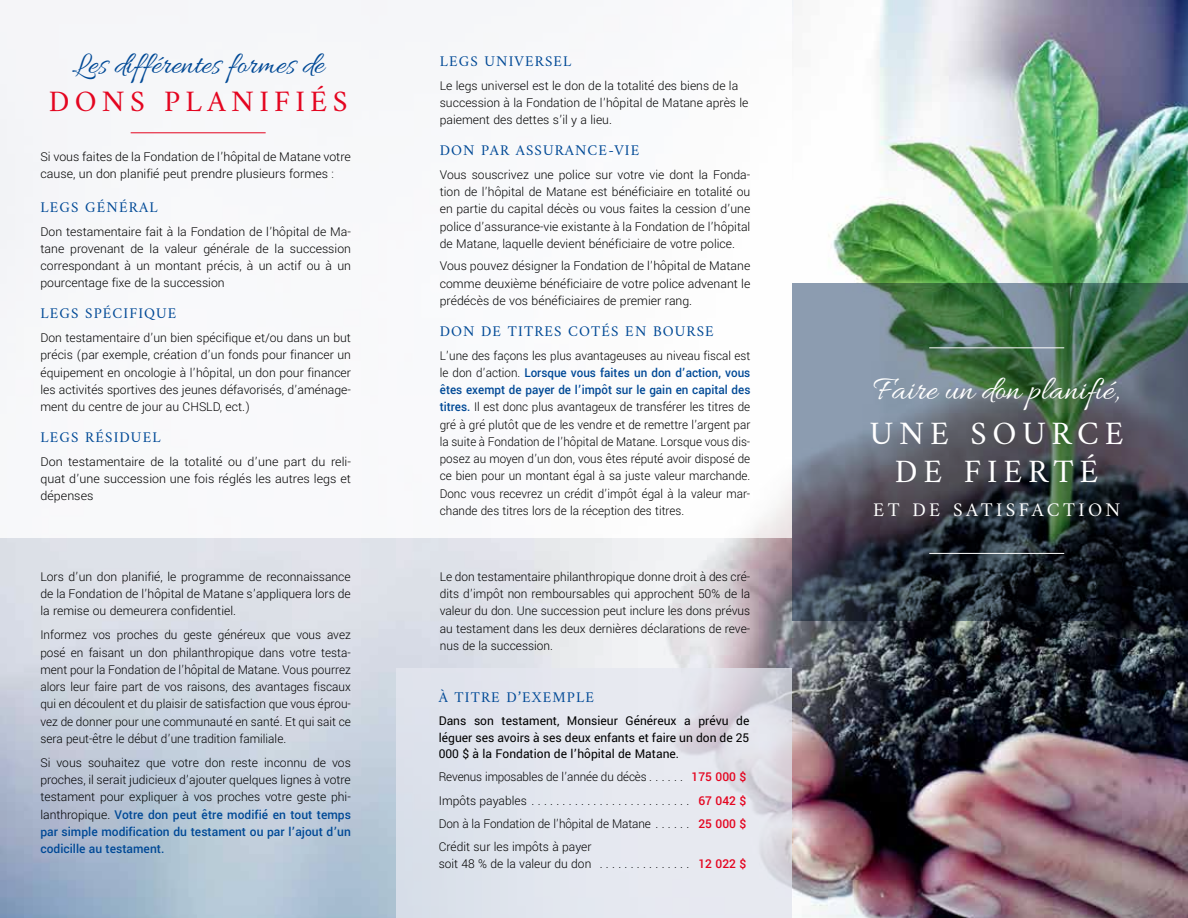
<style>
.page{position:relative;width:1188px;height:918px;background:#fff}
.page>*{position:absolute;margin:0;border:0;box-sizing:border-box;transform-origin:0 0}
.t1{font:34.5px "Allura";color:#fff}
.t2{font:33px/38.4px "Amiri";letter-spacing:.18em;color:#fff;text-align:center}
.t3{font:31.5px "Allura";color:#004996}
.t4{font:30px "Amiri";letter-spacing:.18em;color:#e40520}
.t5{font:19.5px "Amiri";letter-spacing:.18em;color:#fff}
.t6{font:15px "Amiri";letter-spacing:.075em;color:#004996}
.t7{font:300 13.5px/17.2px "Yantramanav";color:#000;text-align:justify}
.t8{font:300 13.5px/17.2px "Yantramanav";color:#000;text-align:justify;scale:.96 1}
.t9{font:13.5px/16.5px "Yantramanav";color:#000;text-align:justify}
.t10{font:500 13.5px "Yantramanav";color:#e40520}
.s1{font-weight:500;color:#004996}
</style>
<div class="page">
<img style="left:792px;top:0;width:396px;height:918px">
<svg style="left:0;top:538px;width:792px;height:380px;background:#cbd2de"></svg>
<div style="left:0;top:0;width:792px;height:538px;background:#f8f9fb"></div>
<div style="left:396px;top:668px;width:396px;height:250px;background:#e5e7f0"></div>
<hr style="left:131px;top:132px;width:135px;height:1px;background:#e40520">
<svg style="left:792px;top:284px;width:396px;height:337px;background:#495858"></svg>
<hr style="left:929px;top:553px;width:135px;height:1px;background:#fff">
<hr style="left:929px;top:347px;width:135px;height:1px;background:#fff">
<h3 class="t3" style="left:72px;top:47px;width:254px">Les différentes formes de</h3>
<h3 class="t4" style="left:49px;top:83px;width:300px">DONS PLANIFIÉS</h3>
<p class="t7" style="left:40px;top:148px;width:312px">Si vous faites de la Fondation de l’hôpital de Matane votre cause, un don planifié peut prendre plusieurs formes :</p>
<p class="t6" style="left:40px;top:198px;width:119px">LEGS GÉNÉRAL</p>
<p class="t7" style="left:40px;top:223px;width:312px">Don testamentaire fait à la Fondation de l’hôpital de Ma&shy;tane provenant de la valeur générale de la succession correspondant à un montant précis, à un actif ou à un pourcentage fixe de la succession</p>
<p class="t6" style="left:40px;top:304px;width:137px">LEGS SPÉCIFIQUE</p>
<p class="t7" style="left:40px;top:329px;width:312px">Don testamentaire d’un bien spécifique et/ou dans un but précis (par exemple, création d’un fonds pour financer un équipement en oncologie à l’hôpital, un don pour financer les activités sportives des jeunes défavorisés, d’aménage&shy;ment du centre de jour au CHSLD, ect.)</p>
<p class="t6" style="left:40px;top:428px;width:122px">LEGS RÉSIDUEL</p>
<p class="t7" style="left:40px;top:453px;width:312px">Don testamentaire de la totalité ou d’une part du reli&shy;quat d’une succession une fois réglés les autres legs et dépenses</p>
<p class="t7" style="left:40px;top:568px;width:312px">Lors d’un don planifié, le programme de reconnaissance de la Fondation de l’hôpital de Matane s’appliquera lors de la remise ou demeurera confidentiel.</p>
<p class="t7" style="left:40px;top:626px;width:312px">Informez vos proches du geste généreux que vous avez posé en faisant un don philanthropique dans votre testa&shy;ment pour la Fondation de l’hôpital de Matane. Vous pourrez alors leur faire part de vos raisons, des avantages fiscaux qui en découlent et du plaisir de satisfaction que vous éprou&shy;vez de donner pour une communauté en santé. Et qui sait ce sera peut-être le début d’une tradition familiale.</p>
<p class="t7" style="left:40px;top:754px;width:312px">Si vous souhaitez que votre don reste inconnu de vos proches, il serait judicieux d’ajouter quelques lignes à votre testament pour expliquer à vos proches votre geste phi&shy;lanthropique. <span class="s1">Votre don peut être modifié en tout temps par simple modification du testament ou par l’ajout d’un codicille au testament.</span></p>
<p class="t6" style="left:440px;top:52px;width:133px">LEGS UNIVERSEL</p>
<p class="t7" style="left:440px;top:77px;width:310px;text-align:left">Le legs universel est le don de la totalité des biens de la succession à la Fondation de l’hôpital de Matane après le paiement des dettes s’il y a lieu.</p>
<p class="t6" style="left:440px;top:141px;width:201px">DON PAR ASSURANCE-VIE</p>
<p class="t7" style="left:440px;top:166px;width:312px">Vous souscrivez une police sur votre vie dont la Fonda&shy;tion de l’hôpital de Matane est bénéficiaire en totalité ou en partie du capital décès ou vous faites la cession d’une police d’assurance-vie existante à la Fondation de l’hôpital de Matane, laquelle devient bénéficiaire de votre police.</p>
<p class="t7" style="left:440px;top:258px;width:312px">Vous pouvez désigner la Fondation de l’hôpital de Matane comme deuxième bénéficiaire de votre police advenant le prédécès de vos bénéficiaires de premier rang.</p>
<p class="t6" style="left:440px;top:322px;width:276px">DON DE TITRES COTÉS EN BOURSE</p>
<p class="t8" style="left:440px;top:347px;width:325px">L’une des façons les plus avantageuses au niveau fiscal est le don d’action. <span class="s1">Lorsque vous faites un don d’action, vous êtes exempt de payer de l’impôt sur le gain en capital des titres.</span> Il est donc plus avantageux de transférer les titres de gré à gré plutôt que de les vendre et de remettre l’argent par la suite à Fondation de l’hôpital de Matane. Lorsque vous dis&shy;posez au moyen d’un don, vous êtes réputé avoir disposé de ce bien pour un montant égal à sa juste valeur marchande.<br>Donc vous recevrez un crédit d’impôt égal à la valeur mar&shy;chande des titres lors de la réception des titres.</p>
<p class="t7" style="left:440px;top:568px;width:312px">Le don testamentaire philanthropique donne droit à des cré&shy;dits d’impôt non remboursables qui approchent 50% de la valeur du don. Une succession peut inclure les dons prévus au testament dans les deux dernières déclarations de reve&shy;nus de la succession.</p>
<p class="t6" style="left:439px;top:688px;width:157px">À TITRE D’EXEMPLE</p>
<p class="t9" style="left:439px;top:713px;width:312px">Dans son testament, Monsieur Généreux a prévu de léguer ses avoirs à ses deux enfants et faire un don de 25<br>000 $ à la Fondation de l’hôpital de Matane.</p>
<p class="t8" style="left:439px;top:769px;width:221px">Revenus imposables de l’année du décès.......</p>
<p class="t10" style="left:692px;top:769px;width:56px">175 000 $</p>
<p class="t7" style="left:439px;top:792px;width:94px">Impôts payables...........................</p>
<p class="t10" style="left:698px;top:792px;width:49px">67 042 $</p>
<p class="t7" style="left:439px;top:815px;width:218px">Don à la Fondation de l’hôpital de Matane.......</p>
<p class="t10" style="left:698px;top:815px;width:49px">25 000 $</p>
<p class="t7" style="left:439px;top:839px;width:162px;line-height:16.5px">Crédit sur les impôts à payer soit 48 % de la valeur du don ................</p>
<p class="t10" style="left:698px;top:855px;width:49px">12 022 $</p>
<h1 class="t1" style="left:873px;top:370px;width:248px">Faire un don planifié,</h1>
<h2 class="t2" style="left:870px;top:413px;width:255px">UNE SOURCE<br>DE FIERTÉ</h2>
<h3 class="t5" style="left:873px;top:497px;width:249px">ET DE SATISFACTION</h3>
</div>
